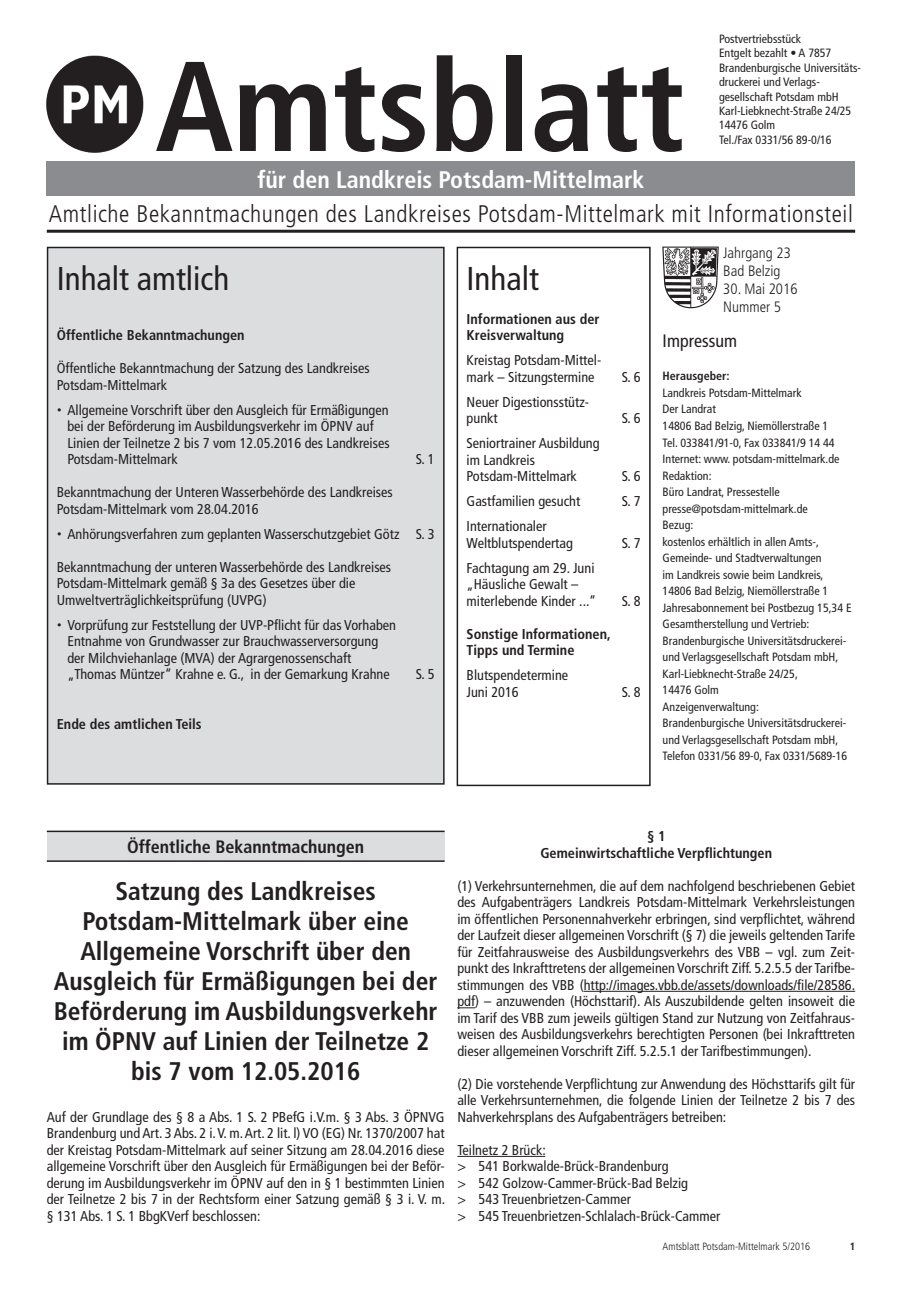
<style>
.page{position:relative;width:919px;height:1289px;background:#fff}
.page>*{position:absolute;margin:0;border:0;box-sizing:border-box;transform-origin:0 0}
.t1{font:700 condensed 127.5px "Frutiger";color:#231f20}
._01_1_IHV{font:condensed 33px "Frutiger";color:#231f20}
._04_1_ueberschrift{font:700 condensed 25.5px/30px "Frutiger";color:#231f20;text-align:center}
.t2{font:300 condensed 24px "Frutiger";letter-spacing:.025em;color:#231f20}
.t3{font:700 condensed 24px "Frutiger";color:#fff}
._01_IHV{font:700 condensed 18px "Frutiger";color:#231f20}
.t4{font:condensed 18px "Frutiger";color:#231f20}
.t5{font:300 condensed 15px/18px "Frutiger";color:#231f20}
._04_3_fliesstext{font:condensed 14.25px/16.5px "Frutiger";color:#231f20;text-align:justify}
._01_4_IHV_fließ{font:condensed 14.25px/16.5px "Frutiger";color:#231f20}
._01_03_aufzählung{font:condensed 14.25px "Frutiger";color:#231f20}
._04_09_aufzaehlung{font:condensed 14.25px "Frutiger";color:#231f20}
._01_2_IHV_klein{font:700 condensed 14.25px/16.5px "Frutiger";color:#231f20}
._04_3_fliesstext-2{font:700 condensed 14.25px "Frutiger";color:#231f20}
.t6{font:condensed 12px/16.5px "Frutiger";color:#231f20}
.t7{font:700 condensed 12px "Frutiger";color:#231f20}
._02_1_text_seitenzah{font:300 condensed 10.5px "Frutiger";color:#231f20}
._02_1_text_seitenzah-2{font:700 condensed 10.5px "Frutiger";color:#231f20}
.s1{font-family:"Helvetica Neue";font-stretch:normal}
</style>
<div class="page">
<img style="left:47px;top:55px;width:97px;height:97px">
<div style="left:47px;top:162px;width:808px;height:34px;background:#8a8c8f"></div>
<hr style="left:47px;top:230px;width:808px;height:3px;background:#231f20">
<img style="left:662px;top:246px;width:57px;height:63px">
<div style="left:456px;top:247px;width:194px;height:539px;border:2px solid #231f20"></div>
<div style="left:48px;top:247px;width:396px;height:537px;background:#dcdddf"></div>
<div style="left:47px;top:247px;width:397px;height:537px;border:2px solid #231f20"></div>
<div style="left:47px;top:831px;width:397px;height:30px;background:#dcdddf"></div>
<hr style="left:47px;top:830px;width:397px;height:2px;background:#231f20">
<hr style="left:47px;top:860px;width:397px;height:1px;background:#231f20">
<hr style="left:583px;top:990px;width:272px;height:1px;background:#231f20">
<svg style="left:457px;top:1007px;width:18px;height:1px"></svg>
<hr style="left:457px;top:1155px;width:88px;height:1px;background:#231f20">
<h1 class="t1" style="left:155px;top:31px;width:530px">Amtsblatt</h1>
<h3 class="t3" style="left:257px;top:165px;width:389px">für den Landkreis Potsdam-Mittelmark</h3>
<p class="t6" style="left:719px;top:32px;width:143px;line-height:14.4px">Postvertriebsstück<br>Entgelt bezahlt • A 7857<br>Brandenburgische Universitäts&shy;druckerei und Verlags&shy;gesellschaft Potsdam mbH<br>Karl-Liebknecht-Straße 24/25<br>14476 Golm<br>Tel./Fax 0331/56 89-0/16</p>
<h3 class="t2" style="left:49px;top:200px;width:805px">Amtliche Bekanntmachungen des Landkreises Potsdam-Mittelmark mit Informationsteil</h3>
<p class="t5" style="left:723px;top:244px;width:69px">Jahrgang 23<br>Bad Belzig</p>
<p class="t5" style="left:723px;top:280px;width:76px">30. Mai 2016<br>Nummer 5</p>
<p class="t4" style="left:662px;top:331px;width:76px">Impressum</p>
<p class="t7" style="left:662px;top:369px;width:68px">Herausgeber:</p>
<p class="t6" style="left:662px;top:384px;width:190px">Landkreis Potsdam-Mittelmark<br>Der Landrat<br>14806 Bad Belzig, Niemöllerstraße 1<br>Tel. 033841/91-0, Fax 033841/9 14 44<br>Internet: www. potsdam-mittelmark.de<br>Redaktion:<br>Büro Landrat, Pressestelle presse@potsdam-mittelmark.de<br>Bezug:<br>kostenlos erhältlich in allen Amts-,<br>Gemeinde- und Stadtverwaltungen<br>im Landkreis sowie beim Landkreis,<br>14806 Bad Belzig, Niemöllerstraße 1<br>Jahresabonnement bei Postbezug 15,34 E<br>Gesamtherstellung und Vertrieb:<br>Brandenburgische Universitätsdruckerei&shy;und Verlagsgesellschaft Potsdam mbH,<br>Karl-Liebknecht-Straße 24/25,<br>14476 Golm<br>Anzeigenverwaltung:<br>Brandenburgische Universitätsdruckerei&shy;und Verlagsgesellschaft Potsdam mbH,<br>Telefon 0331/56 89-0, Fax 0331/5689-16</p>
<p class="_01_1_IHV" style="left:57px;top:259px;width:174px">Inhalt amtlich</p>
<p class="_01_2_IHV_klein" style="left:57px;top:327px;width:189px">Öffentliche Bekanntmachungen</p>
<p class="_01_4_IHV_fließ" style="left:57px;top:360px;width:314px">Öffentliche Bekanntmachung der Satzung des Landkreises</p>
<p class="_01_4_IHV_fließ" style="left:57px;top:376px;width:112px">Potsdam-Mittelmark</p>
<p class="_01_03_aufzählung" style="left:57px;top:401px;width:333px"><span class="s1">•</span> Allgemeine Vorschrift über den Ausgleich für Ermäßigungen</p>
<p class="_01_03_aufzählung" style="left:67px;top:418px;width:307px">bei der Beförderung im Ausbildungsverkehr im ÖPNV auf</p>
<p class="_01_03_aufzählung" style="left:67px;top:434px;width:324px">Linien der Teilnetze 2 bis 7 vom 12.05.2016 des Landkreises</p>
<p class="_01_03_aufzählung" style="left:67px;top:451px;width:112px">Potsdam-Mittelmark</p>
<p class="_01_03_aufzählung" style="left:416px;top:451px;width:20px">S. 1</p>
<p class="_01_4_IHV_fließ" style="left:57px;top:484px;width:337px">Bekanntmachung der Unteren Wasserbehörde des Landkreises</p>
<p class="_01_4_IHV_fließ" style="left:57px;top:500px;width:203px">Potsdam-Mittelmark vom 28.04.2016</p>
<p class="_01_03_aufzählung" style="left:57px;top:525px;width:379px"><span class="s1">•</span> Anhörungsverfahren zum geplanten Wasserschutzgebiet Götz S. 3</p>
<p class="_01_4_IHV_fließ" style="left:57px;top:558px;width:336px">Bekanntmachung der unteren Wasserbehörde des Landkreises</p>
<p class="_01_4_IHV_fließ" style="left:57px;top:575px;width:300px">Potsdam-Mittelmark gemäß § 3a des Gesetzes über die</p>
<p class="_01_4_IHV_fließ" style="left:57px;top:591px;width:211px">Umweltverträglichkeitsprüfung (UVPG)</p>
<p class="_01_03_aufzählung" style="left:57px;top:616px;width:341px"><span class="s1">•</span> Vorprüfung zur Feststellung der UVP-Pflicht für das Vorhaben</p>
<p class="_01_03_aufzählung" style="left:67px;top:633px;width:312px">Entnahme von Grundwasser zur Brauchwasserversorgung</p>
<p class="_01_03_aufzählung" style="left:67px;top:649px;width:285px">der Milchviehanlage (MVA) der Agrargenossenschaft</p>
<p class="_01_03_aufzählung" style="left:67px;top:666px;width:324px">„Thomas Müntzer“ Krahne e. G., in der Gemarkung Krahne</p>
<p class="_01_03_aufzählung" style="left:416px;top:666px;width:20px">S. 5</p>
<p class="_01_2_IHV_klein" style="left:57px;top:715px;width:146px">Ende des amtlichen Teils</p>
<p class="_01_1_IHV" style="left:466px;top:259px;width:74px">Inhalt</p>
<p class="_01_2_IHV_klein" style="left:466px;top:310px;width:134px">Informationen aus der<br>Kreisverwaltung</p>
<p class="_01_4_IHV_fließ" style="left:466px;top:352px;width:136px">Kreistag Potsdam-Mittel&shy;mark – Sitzungstermine</p>
<p class="_01_4_IHV_fließ" style="left:622px;top:368px;width:20px">S. 6</p>
<p class="_01_4_IHV_fließ" style="left:466px;top:393px;width:124px">Neuer Digestionsstütz&shy;punkt</p>
<p class="_01_4_IHV_fließ" style="left:622px;top:410px;width:20px">S. 6</p>
<p class="_01_4_IHV_fließ" style="left:466px;top:435px;width:134px">Seniortrainer Ausbildung</p>
<p class="_01_4_IHV_fließ" style="left:466px;top:451px;width:70px">im Landkreis</p>
<p class="_01_4_IHV_fließ" style="left:466px;top:468px;width:112px">Potsdam-Mittelmark</p>
<p class="_01_4_IHV_fließ" style="left:622px;top:468px;width:20px">S. 6</p>
<p class="_01_4_IHV_fließ" style="left:466px;top:493px;width:115px">Gastfamilien gesucht</p>
<p class="_01_4_IHV_fließ" style="left:622px;top:493px;width:20px">S. 7</p>
<p class="_01_4_IHV_fließ" style="left:466px;top:518px;width:81px">Internationaler</p>
<p class="_01_4_IHV_fließ" style="left:466px;top:534px;width:108px">Weltblutspendertag</p>
<p class="_01_4_IHV_fließ" style="left:622px;top:534px;width:20px">S. 7</p>
<p class="_01_4_IHV_fließ" style="left:466px;top:559px;width:129px">Fachtagung am 29. Juni</p>
<p class="_01_4_IHV_fließ" style="left:466px;top:576px;width:113px">„Häusliche Gewalt –</p>
<p class="_01_4_IHV_fließ" style="left:466px;top:592px;width:131px">miterlebende Kinder ...”</p>
<p class="_01_4_IHV_fließ" style="left:622px;top:592px;width:20px">S. 8</p>
<p class="_01_2_IHV_klein" style="left:466px;top:625px;width:146px">Sonstige Informationen,</p>
<p class="_01_2_IHV_klein" style="left:466px;top:642px;width:109px">Tipps und Termine</p>
<p class="_01_4_IHV_fließ" style="left:466px;top:667px;width:103px">Blutspendetermine<br>Juni 2016</p>
<p class="_01_4_IHV_fließ" style="left:622px;top:683px;width:20px">S. 8</p>
<p class="_01_IHV" style="left:127px;top:836px;width:239px">Öffentliche Bekanntmachungen</p>
<p class="_04_1_ueberschrift" style="left:115px;top:875px;width:262px">Satzung des Landkreises</p>
<p class="_04_1_ueberschrift" style="left:83px;top:905px;width:327px">Potsdam-Mittelmark über eine</p>
<p class="_04_1_ueberschrift" style="left:80px;top:935px;width:332px">Allgemeine Vorschrift über den</p>
<p class="_04_1_ueberschrift" style="left:54px;top:965px;width:385px">Ausgleich für Ermäßigungen bei der<br>Beförderung im Ausbildungsverkehr im ÖPNV auf Linien der Teilnetze 2 bis 7 vom 12.05.2016</p>
<p class="_04_3_fliesstext" style="left:47px;top:1108px;width:400px">Auf der Grundlage des § 8 a Abs. 1 S. 2 PBefG i.V.m. § 3 Abs. 3 ÖPNVG Brandenburg und Art. 3 Abs. 2 i. V. m. Art. 2 lit. l) VO (EG) Nr. 1370/2007 hat der Kreistag Potsdam-Mittelmark auf seiner Sitzung am 28.04.2016 diese allgemeine Vorschrift über den Ausgleich für Ermäßigungen bei der Beför&shy;derung im Ausbildungsverkehr im ÖPNV auf den in § 1 bestimmten Linien der Teilnetze 2 bis 7 in der Rechtsform einer Satzung gemäß § 3 i. V. m. § 131 Abs. 1 S. 1 BbgKVerf beschlossen:</p>
<p class="_04_3_fliesstext-2" style="left:647px;top:827px;width:20px">§ 1</p>
<p class="_04_3_fliesstext-2" style="left:540px;top:844px;width:233px">Gemeinwirtschaftliche Verpflichtungen</p>
<p class="_04_3_fliesstext" style="left:457px;top:877px;width:399px">(1) Verkehrsunternehmen, die auf dem nachfolgend beschriebenen Gebiet des Aufgabenträgers Landkreis Potsdam-Mittelmark Verkehrsleistungen im öffentlichen Personennahverkehr erbringen, sind verpflichtet, während der Laufzeit dieser allgemeinen Vorschrift (§ 7) die jeweils geltenden Tarife für Zeitfahrausweise des Ausbildungsverkehrs des VBB – vgl. zum Zeit&shy;punkt des Inkrafttretens der allgemeinen Vorschrift Ziff. 5.2.5.5 der Tarifbe&shy;stimmungen des VBB (http://images.vbb.de/assets/downloads/file/28586. pdf) – anzuwenden (Höchsttarif). Als Auszubildende gelten insoweit die im Tarif des VBB zum jeweils gültigen Stand zur Nutzung von Zeitfahraus&shy;weisen des Ausbildungsverkehrs berechtigten Personen (bei Inkrafttreten dieser allgemeinen Vorschrift Ziff. 5.2.5.1 der Tarifbestimmungen).</p>
<p class="_04_3_fliesstext" style="left:457px;top:1075px;width:399px">(2) Die vorstehende Verpflichtung zur Anwendung des Höchsttarifs gilt für alle Verkehrsunternehmen, die folgende Linien der Teilnetze 2 bis 7 des Nahverkehrsplans des Aufgabenträgers betreiben:</p>
<p class="_04_3_fliesstext" style="left:457px;top:1141px;width:90px">Teilnetz 2 Brück:</p>
<p class="_04_09_aufzaehlung" style="left:457px;top:1158px;width:213px">&gt; 541 Borkwalde-Brück-Brandenburg</p>
<p class="_04_09_aufzaehlung" style="left:457px;top:1174px;width:232px">&gt; 542 Golzow-Cammer-Brück-Bad Belzig</p>
<p class="_04_09_aufzaehlung" style="left:457px;top:1191px;width:175px">&gt; 543 Treuenbrietzen-Cammer</p>
<p class="_04_09_aufzaehlung" style="left:457px;top:1207px;width:264px">&gt; 545 Treuenbrietzen-Schlalach-Brück-Cammer</p>
<p class="_02_1_text_seitenzah" style="left:662px;top:1240px;width:149px">Amtsblatt Potsdam-Mittelmark 5/2016</p>
<p class="_02_1_text_seitenzah-2" style="left:849px;top:1240px;width:7px">1</p>
</div>
